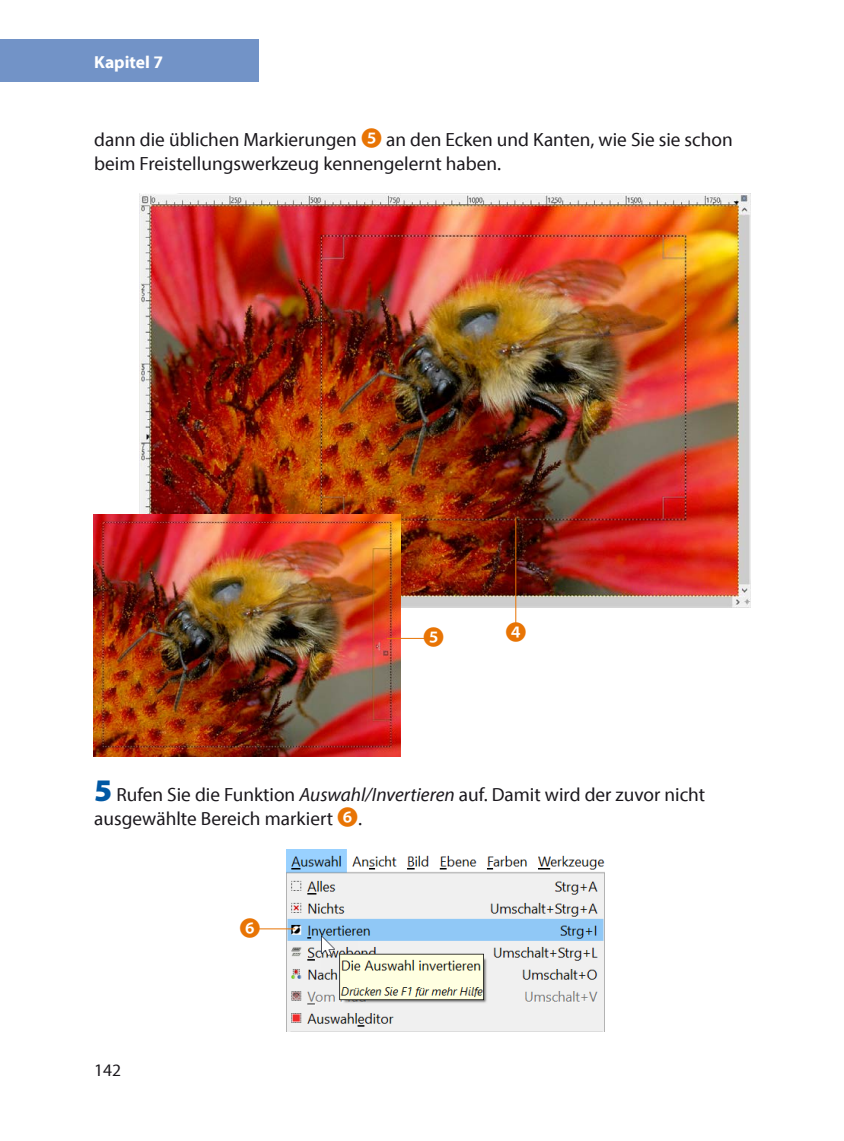
<style>
.page{position:relative;width:844px;height:1141px;background:#fff}
.page>*{position:absolute;margin:0;border:0;box-sizing:border-box;transform-origin:0 0}
.t1{font:21px "Koz Go Pr 6 N";color:#e87404}
.t2{font:19.25px/24.5px "Myriad Pro";color:#1a171c}
.t3{font:700 17.5px "Myriad Pro";color:#fff}
.t4{font:17.5px "Myriad Pro";color:#1a171c}
.s1{font-family:"Koz Go Pr 6 N";font-size:21px;color:#e87404}
.s2{font-weight:900;font-size:31.5px;color:#0058a4}
.s3{font-style:italic}
</style>
<div class="page">
<div style="left:0;top:40px;width:258px;height:42px;background:#7293c7"></div>
<img style="left:140px;top:194px;width:609px;height:413px">
<img style="left:94px;top:514px;width:307px;height:242px">
<hr style="left:386px;top:638px;width:39px;height:1px;background:#e87404">
<hr style="left:515px;top:517px;width:1px;height:107px;background:#e87404">
<img style="left:287px;top:849px;width:317px;height:182px">
<hr style="left:257px;top:928px;width:38px;height:1px;background:#e87404">
<p class="t3" style="left:94px;top:50px;width:70px">Kapitel 7</p>
<p class="t2" style="left:94px;top:127px;width:639px">dann die üblichen Markierungen <span class="s1">❺</span> an den Ecken und Kanten, wie Sie sie schon beim Freistellungswerkzeug kennengelernt haben.</p>
<p class="t1" style="left:423px;top:626px;width:22px">❺</p>
<p class="t1" style="left:505px;top:621px;width:22px">❹</p>
<p class="t2" style="left:94px;top:782px;width:612px"><span class="s2">5</span> Rufen Sie die Funktion <span class="s3">Auswahl/Invertieren</span> auf. Damit wird der zuvor nicht ausgewählte Bereich markiert <span class="s1">❻</span>.</p>
<p class="t4" style="left:94px;top:1059px;width:28px">142</p>
<p class="t1" style="left:239px;top:916px;width:22px">❻</p>
</div>
